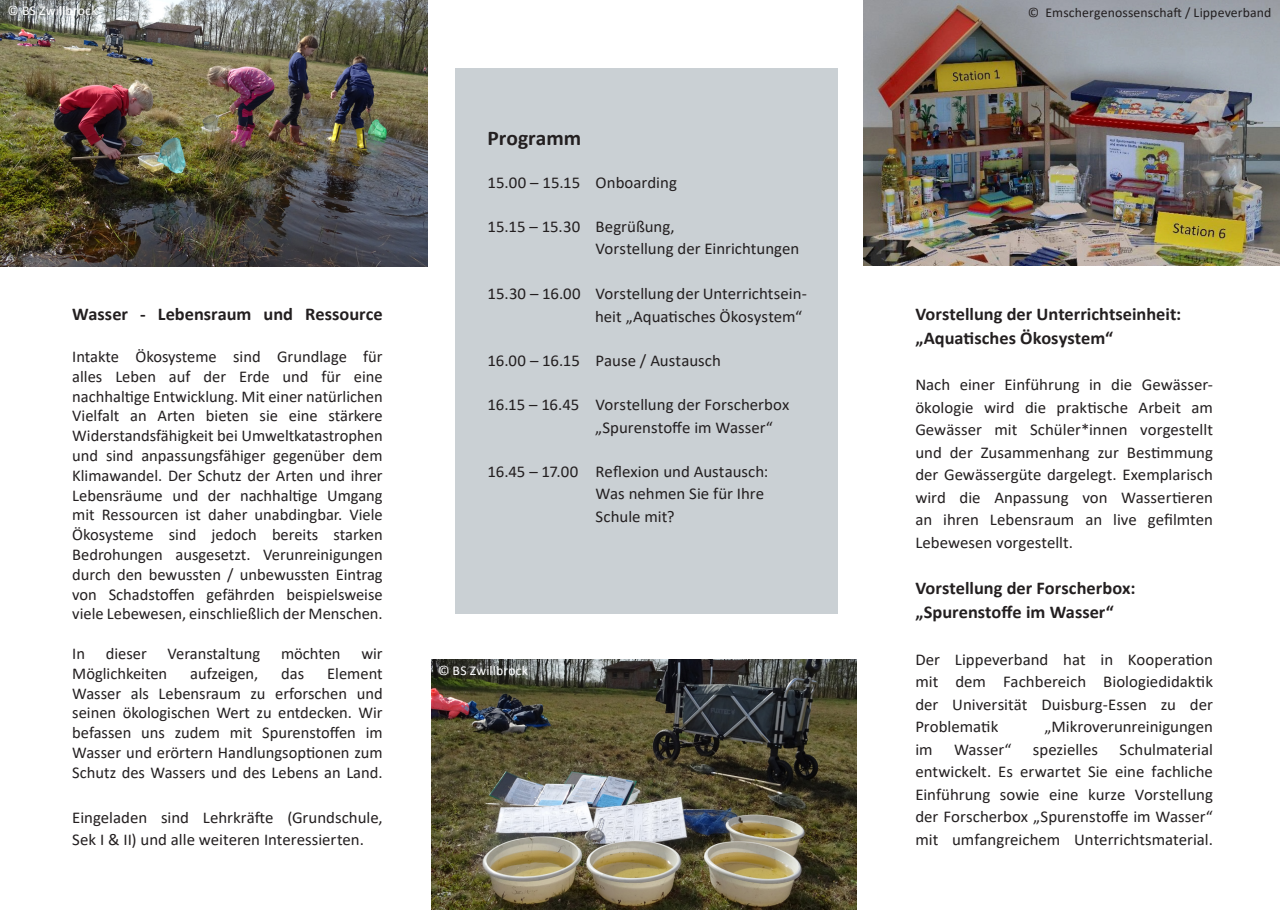
<style>
.page{position:relative;width:1280px;height:910px;background:#fff}
.page>*{position:absolute;margin:0;border:0;box-sizing:border-box;transform-origin:0 0}
.mittlere_Ü_11_16{font:700 21px "Calibri";color:#231f20}
.mittlere_Ü_11_16-2{font:700 18px "Calibri";color:#231f20}
.fliessen_links_9_15{font:16.5px/19.8px "Calibri";color:#231f20;text-align:justify}
.fliessen_links_9_15-2{font:13.5px "Calibri";letter-spacing:.01em;color:#231f20}
.fliessen_links_9_15-3{font:13.5px "Calibri";letter-spacing:.01em;color:#fff}
</style>
<div class="page">
<div style="left:455px;top:68px;width:383px;height:545px;background:#cad0d4"></div>
<img style="left:864px;top:0;width:416px;height:266px">
<img style="left:432px;top:659px;width:425px;height:251px">
<img style="left:0;top:0;width:427px;height:267px">
<p class="fliessen_links_9_15-3" style="left:7px;top:2px;width:92px">© BS Zwillbrock</p>
<p class="mittlere_Ü_11_16-2" style="left:72px;top:301px;width:312px">Wasser - Lebensraum und Ressource</p>
<p class="fliessen_links_9_15" style="left:72px;top:346px;width:312px">Intakte Ökosysteme sind Grundlage für alles Leben auf der Erde und für eine nachhaltige Entwicklung. Mit einer natürlichen Vielfalt an Arten bieten sie eine stärkere Widerstandsfähigkeit bei Umweltkatastrophen und sind anpassungsfähiger gegenüber dem Klimawandel. Der Schutz der Arten und ihrer Lebensräume und der nachhaltige Umgang mit Ressourcen ist daher unabdingbar. Viele Ökosysteme sind jedoch bereits starken Bedrohungen ausgesetzt. Verunreinigungen durch den bewussten / unbewussten Eintrag von Schadstoffen gefährden beispielsweise viele Lebewesen, einschließlich der Menschen.</p>
<p class="fliessen_links_9_15" style="left:72px;top:643px;width:14px">In</p>
<p class="fliessen_links_9_15" style="left:106px;top:643px;width:43px">dieser</p>
<p class="fliessen_links_9_15" style="left:168px;top:643px;width:94px">Veranstaltung</p>
<p class="fliessen_links_9_15" style="left:281px;top:643px;width:61px">möchten</p>
<p class="fliessen_links_9_15" style="left:361px;top:643px;width:23px">wir</p>
<p class="fliessen_links_9_15" style="left:72px;top:663px;width:96px">Möglichkeiten</p>
<p class="fliessen_links_9_15" style="left:190px;top:663px;width:70px">aufzeigen,</p>
<p class="fliessen_links_9_15" style="left:281px;top:663px;width:25px">das</p>
<p class="fliessen_links_9_15" style="left:72px;top:663px;width:312px;text-indent:255px">Element Wasser als Lebensraum zu erforschen und seinen ökologischen Wert zu entdecken. Wir befassen uns zudem mit Spurenstoffen im Wasser und erörtern Handlungsoptionen zum Schutz des Wassers und des Lebens an Land.</p>
<p class="fliessen_links_9_15" style="left:72px;top:806px;width:312px;line-height:22.5px">Eingeladen sind Lehrkräfte (Grundschule,<br>Sek I &amp; II) und alle weiteren Interessierten.</p>
<p class="mittlere_Ü_11_16" style="left:488px;top:124px;width:95px">Programm</p>
<p class="fliessen_links_9_15" style="left:488px;top:172px;width:191px">15.00 – 15.15 Onboarding</p>
<p class="fliessen_links_9_15" style="left:488px;top:216px;width:189px">15.15 – 15.30 Begrüßung,</p>
<p class="fliessen_links_9_15" style="left:596px;top:239px;width:205px">Vorstellung der Einrichtungen</p>
<p class="fliessen_links_9_15" style="left:488px;top:284px;width:321px">15.30 – 16.00 Vorstellung der Unterrichtsein-</p>
<p class="fliessen_links_9_15" style="left:595px;top:306px;width:209px">heit „Aquatisches Ökosystem“</p>
<p class="fliessen_links_9_15" style="left:488px;top:350px;width:235px">16.00 – 16.15 Pause / Austausch</p>
<p class="fliessen_links_9_15" style="left:488px;top:394px;width:303px">16.15 – 16.45 Vorstellung der Forscherbox</p>
<p class="fliessen_links_9_15" style="left:595px;top:417px;width:179px">„Spurenstoffe im Wasser“</p>
<p class="fliessen_links_9_15" style="left:596px;top:459px;width:174px;line-height:22.5px;text-align:left;text-indent:-108px">16.45 – 17.00 Reflexion und Austausch:<br>Was nehmen Sie für Ihre<br>Schule mit?</p>
<p class="fliessen_links_9_15-3" style="left:438px;top:661px;width:92px">© BS Zwillbrock</p>
<p class="fliessen_links_9_15-2" style="left:1028px;top:3px;width:245px">© Emschergenossenschaft / Lippeverband</p>
<p class="mittlere_Ü_11_16-2" style="left:915px;top:301px;width:267px">Vorstellung der Unterrichtseinheit:</p>
<p class="mittlere_Ü_11_16-2" style="left:915px;top:325px;width:199px">„Aquatisches Ökosystem“</p>
<p class="fliessen_links_9_15" style="left:915px;top:373px;width:299px;line-height:22.5px">Nach einer Einführung in die Gewässer&shy;ökologie wird die praktische Arbeit am Gewässer mit Schüler*innen vorgestellt und der Zusammenhang zur Bestimmung der Gewässergüte dargelegt. Exemplarisch wird die Anpassung von Wassertieren an ihren Lebensraum an live gefilmten Lebewesen vorgestellt.</p>
<p class="mittlere_Ü_11_16-2" style="left:915px;top:575px;width:222px">Vorstellung der Forscherbox:</p>
<p class="mittlere_Ü_11_16-2" style="left:915px;top:599px;width:200px">„Spurenstoffe im Wasser“</p>
<p class="fliessen_links_9_15" style="left:915px;top:648px;width:299px;line-height:22.5px">Der Lippeverband hat in Kooperation mit dem Fachbereich Biologiedidaktik der Universität Duisburg-Essen zu der Problematik</p>
<p class="fliessen_links_9_15" style="left:1044px;top:716px;width:170px">„Mikroverunreinigungen</p>
<p class="fliessen_links_9_15" style="left:915px;top:739px;width:19px">im</p>
<p class="fliessen_links_9_15" style="left:954px;top:739px;width:59px">Wasser“</p>
<p class="fliessen_links_9_15" style="left:1033px;top:739px;width:67px">spezielles</p>
<p class="fliessen_links_9_15" style="left:915px;top:738px;width:299px;line-height:22.5px;text-indent:204px">Schulmaterial entwickelt. Es erwartet Sie eine fachliche Einführung sowie eine kurze Vorstellung der Forscherbox „Spurenstoffe im Wasser“ mit umfangreichem Unterrichtsmaterial.</p>
</div>
